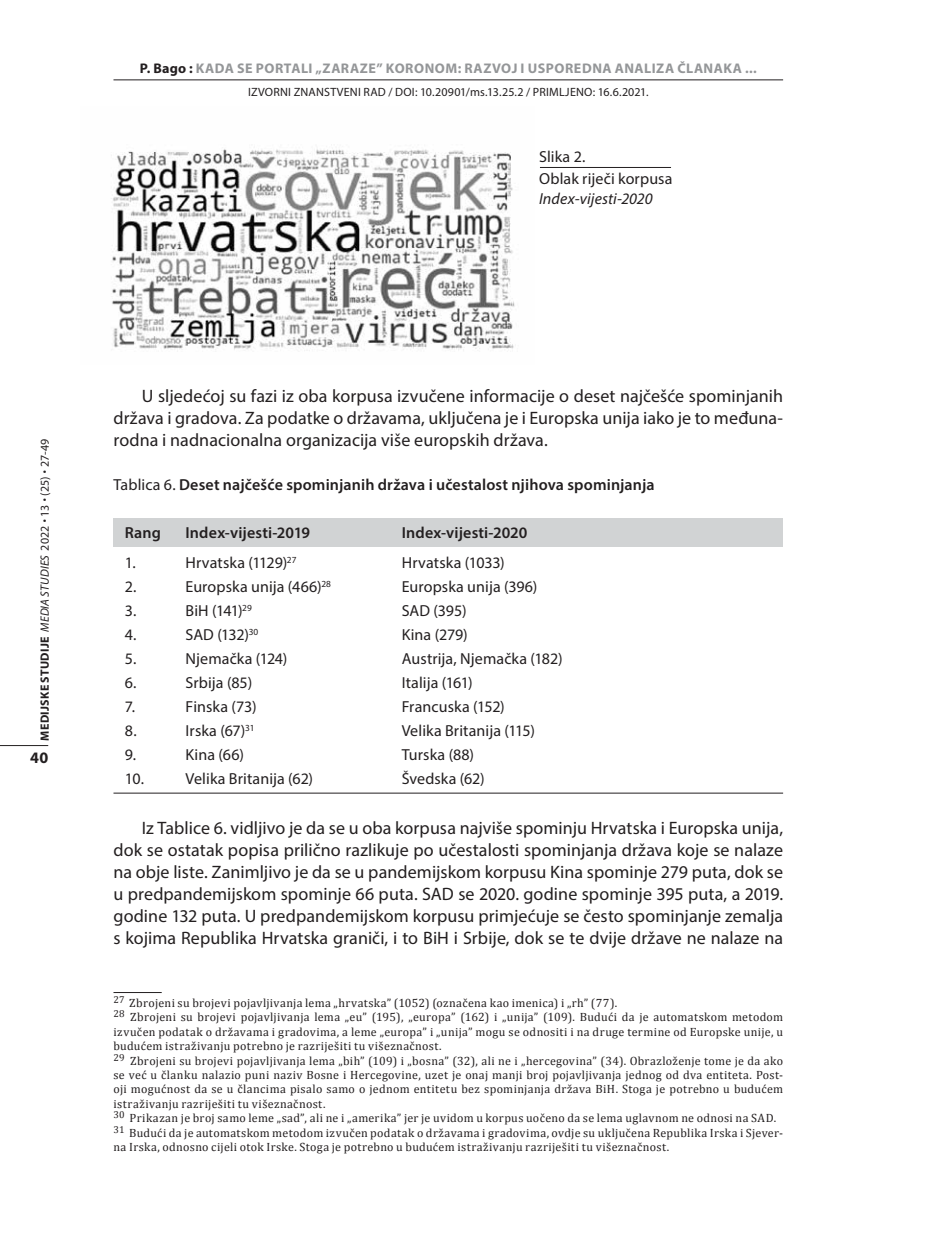
<style>
.page{position:relative;width:925px;height:1236px;background:#fff}
.page>*{position:absolute;margin:0;border:0;box-sizing:border-box;transform-origin:0 0}
.t1{font:18px/22px "Myriad Pro";color:#231f20;text-align:justify}
.t2{font:16px/22px "Myriad Pro";letter-spacing:.005em;color:#231f20}
.t3{font:600 16px "Myriad Pro";letter-spacing:.01em;color:#231f20}
.t4{font:italic 16px "Myriad Pro";letter-spacing:.005em;color:#231f20}
.t5{font:700 16px "Myriad Pro";color:#231f20}
.t6{font:700 14px "Myriad Pro";letter-spacing:.035em;color:#949698}
.t7{font:12px/14.4px "Cambria";letter-spacing:.03em;color:#231f20}
.t8{font:12px "Myriad Pro";letter-spacing:.015em;color:#231f20}
.t9{font:700 12px "Myriad Pro";letter-spacing:.025em;color:#231f20}
.s1{color:#231f20}
.s2{font-weight:400;font-style:italic}
.s3{font-weight:400}
</style>
<div class="page">
<hr style="left:113px;top:79px;width:669px;height:1px;background:#231f20">
<hr style="left:0;top:745px;width:48px;height:1px;background:#231f20">
<div style="left:113px;top:519px;width:669px;height:28px;background:#d1d3d4"></div>
<hr style="left:113px;top:793px;width:669px;height:1px;background:#231f20">
<img style="left:111px;top:149px;width:404px;height:202px">
<hr style="left:113px;top:992px;width:49px;height:1px;background:#231f20">
<hr style="left:539px;top:167px;width:131px;height:1px;background:#231f20">
<p class="t6" style="left:140px;top:59px;width:397px"><span class="s1">P. BAGO :</span> KADA SE PORTALI „ZARAZE” KORONOM: RAZVOJ I USP</p>
<p class="t6" style="left:554px;top:59px;width:204px">OREDNA ANALIZA ČLANAKA ...</p>
<p class="t8" style="left:248px;top:84px;width:402px">IZVORNI ZNANSTVENI RAD / DOI: 10.20901/ms.13.25.2 / PRIMLJENO: 16.6.2021.</p>
<h2 class="t2" style="left:539px;top:146px;width:135px">Slika 2.<br>Oblak riječi korpusa</h2>
<h2 class="t4" style="left:539px;top:189px;width:115px">Index-vijesti-2020</h2>
<p class="t9" style="left:37px;top:741px;width:304px;rotate:-90deg">MEDIJSKE STUDIJE <span class="s2">MEDIA STUDIES</span> <span class="s3">2022</span> <sup>.</sup> <span class="s3">13</span> <sup>.</sup> <span class="s3">(25)</span> <sup>.</sup> <span class="s3">27-49</span></p>
<h2 class="t5" style="left:30px;top:747px;width:20px">40</h2>
<h1 class="t1" style="left:113px;top:385px;width:670px;text-indent:28px">U sljedećoj su fazi iz oba korpusa izvučene informacije o deset najčešće spominjanih država i gradova. Za podatke o državama, uključena je i Europska unija iako je to međuna&shy;rodna i nadnacionalna organizacija više europskih država.</h1>
<h2 class="t3" style="left:113px;top:475px;width:542px"><span class="s3">Tablica 6.</span> Deset najčešće spominjanih država i učestalost njihova spominjanja</h2>
<h2 class="t3" style="left:125px;top:523px;width:218px">Rang I ndex-vijesti-2019 I</h2>
<h2 class="t3" style="left:406px;top:523px;width:123px">ndex-vijesti-2020</h2>
<h2 class="t2" style="left:125px;top:552px;width:12px">1.</h2>
<h2 class="t2" style="left:185px;top:552px;width:112px">Hrvatska (1129)<sup>27</sup></h2>
<h2 class="t2" style="left:401px;top:552px;width:104px">Hrvatska (1033)</h2>
<h2 class="t2" style="left:125px;top:576px;width:13px">2.</h2>
<h2 class="t2" style="left:185px;top:576px;width:147px">Europska unija (466)<sup>28</sup></h2>
<h2 class="t2" style="left:401px;top:576px;width:137px">Europska unija (396)</h2>
<h2 class="t2" style="left:125px;top:600px;width:13px">3.</h2>
<h2 class="t2" style="left:185px;top:600px;width:68px">BiH (141)<sup>29</sup></h2>
<h2 class="t2" style="left:401px;top:600px;width:66px">SAD (395)</h2>
<h2 class="t2" style="left:125px;top:624px;width:13px">4.</h2>
<h2 class="t2" style="left:185px;top:624px;width:74px">SAD (132)<sup>30</sup></h2>
<h2 class="t2" style="left:401px;top:624px;width:67px">Kina (279)</h2>
<h2 class="t2" style="left:125px;top:648px;width:13px">5.</h2>
<h2 class="t2" style="left:185px;top:648px;width:103px">Njemačka (124)</h2>
<h2 class="t2" style="left:401px;top:648px;width:162px">Austrija, Njemačka (182)</h2>
<h2 class="t2" style="left:125px;top:672px;width:13px">6.</h2>
<h2 class="t2" style="left:185px;top:672px;width:68px">Srbija (85)</h2>
<h2 class="t2" style="left:401px;top:672px;width:72px">Italija (161)</h2>
<h2 class="t2" style="left:125px;top:696px;width:12px">7.</h2>
<h2 class="t2" style="left:185px;top:696px;width:72px">Finska (73)</h2>
<h2 class="t2" style="left:401px;top:696px;width:104px">Francuska (152)</h2>
<h2 class="t2" style="left:125px;top:720px;width:13px">8.</h2>
<h2 class="t2" style="left:185px;top:720px;width:70px">Irska (67)<sup>31</sup></h2>
<h2 class="t2" style="left:401px;top:720px;width:135px">Velika Britanija (115)</h2>
<h2 class="t2" style="left:125px;top:744px;width:13px">9.</h2>
<h2 class="t2" style="left:185px;top:744px;width:60px">Kina (66)</h2>
<h2 class="t2" style="left:401px;top:744px;width:74px">Turska (88)</h2>
<h2 class="t2" style="left:125px;top:768px;width:21px">10.</h2>
<h2 class="t2" style="left:185px;top:768px;width:129px">Velika Britanija (62)</h2>
<h2 class="t2" style="left:401px;top:768px;width:84px">Švedska (62)</h2>
<p class="t1" style="left:113px;top:817px;width:671px;text-indent:28px">Iz Tablice 6. vidljivo je da se u oba korpusa najviše spominju Hrvatska i Europska unija, dok se ostatak popisa prilično razlikuje po učestalosti spominjanja država koje se nalaze na obje liste. Zanimljivo je da se u pandemijskom korpusu Kina spominje 279 puta, dok se u predpandemijskom spominje 66 puta. SAD se 2020. godine spominje 395 puta, a 2019. godine 132 puta. U predpandemijskom korpusu primjećuje se često spominjanje zemalja s kojima Republika Hrvatska graniči, i to BiH i Srbije, dok se te dvije države ne nalaze na</p>
<p class="t7" style="left:113px;top:996px;width:670px"><sup>27</sup> Zbrojeni su brojevi pojavljivanja lema „hrvatska” (1052) (označena kao imenica) i „rh” (77).<br><sup>28</sup> Zbrojeni su brojevi pojavljivanja lema „eu” (195), „europa” (162) i „unija” (109). Budući da je automatskom metodom izvučen podatak o državama i gradovima, a leme „europa” i „unija” mogu se odnositi i na druge termine od Europske unije, u budućem istraživanju potrebno je razriješiti tu višeznačnost.<br><sup>29</sup> Zbrojeni su brojevi pojavljivanja lema „bih” (109) i „bosna” (32), ali ne i „hercegovina” (34). Obrazloženje tome je da ako se već u članku nalazio puni naziv Bosne i Hercegovine, uzet je onaj manji broj pojavljivanja jednog od dva entiteta. Post&shy;oji mogućnost da se u člancima pisalo samo o jednom entitetu bez spominjanja država BiH. Stoga je potrebno u budućem istraživanju razriješiti tu višeznačnost.<br><sup>30</sup> Prikazan je broj samo leme „sad”, ali ne i „amerika” jer je uvidom u korpus uočeno da se lema uglavnom ne odnosi na SAD.<br><sup>31</sup> Budući da je automatskom metodom izvučen podatak o državama i gradovima, ovdje su uključena Republika Irska i Sjever&shy;na Irska, odnosno cijeli otok Irske. Stoga je potrebno u budućem istraživanju razriješiti tu višeznačnost.</p>
</div>
